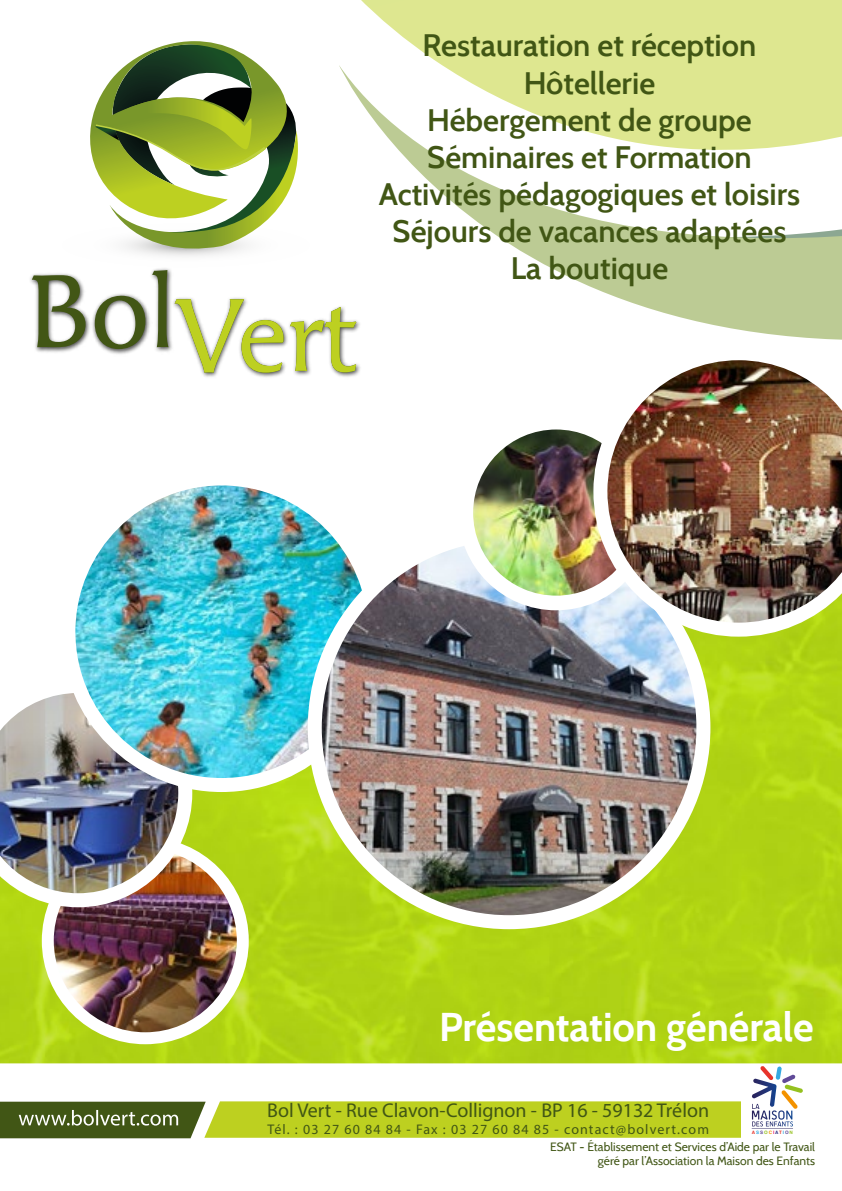
<style>
.page{position:relative;width:842px;height:1191px;background:#fff}
.page>*{position:absolute;margin:0;border:0;box-sizing:border-box;transform-origin:0 0}
.t1{font:700 40px "Cabin";color:#fff}
.titre_1{font:600 31px "Cabin";color:#415615}
.corps2Stèles{font:20px "Myriad Pro";color:#415615}
.corps2Stèles-2{font:14px "Myriad Pro";letter-spacing:.08em;color:#415615}
.Corps{font:12px "Cabin";color:#415615}
.t2{font:700 4.6px "Helvetica";letter-spacing:.2em;color:#e7332a}
.s1{color:#36a9e1}
.s2{color:#604a98}
.s3{color:#95c11f}
.s4{color:#f39200}
.s5{color:#e71d72}
.s6{color:#2d2e83}
</style>
<div class="page">
<img style="left:0;top:636px;width:842px;height:427px">
<img style="left:48px;top:843px;width:195px;height:195px;border-radius:97px">
<div style="left:42px;top:837px;width:207px;height:207px;border:12px solid #fff;border-radius:50%"></div>
<img style="left:0;top:679px;width:192px;height:228px">
<svg style="left:571px;top:278px;width:271px;height:62px"></svg>
<svg style="left:356px;top:0;width:486px;height:278px"></svg>
<img style="left:202px;top:320px;width:158px;height:57px">
<svg style="left:32px;top:44px;width:324px;height:329px"></svg>
<svg style="left:0;top:1066px;width:803px;height:72px"></svg>
<img style="left:68px;top:478px;width:307px;height:307px;border-radius:153px">
<div style="left:61px;top:471px;width:321px;height:321px;border:14px solid #fff;border-radius:50%"></div>
<img style="left:315px;top:533px;width:388px;height:389px;border-radius:194px">
<div style="left:308px;top:526px;width:402px;height:403px;border:14px solid #fff;border-radius:50%"></div>
<img style="left:466px;top:422px;width:180px;height:181px;border-radius:90px">
<div style="left:458px;top:415px;width:196px;height:195px;border:15px solid #fff;border-radius:50%"></div>
<img style="left:593px;top:360px;width:249px;height:276px">
<p class="titre_1" style="left:423px;top:27px;width:335px">Restauration et réception</p>
<p class="titre_1" style="left:524px;top:64px;width:133px">Hôtellerie</p>
<p class="titre_1" style="left:427px;top:101px;width:326px">Hébergement de groupe</p>
<p class="titre_1" style="left:427px;top:138px;width:326px">Séminaires et Formation</p>
<p class="titre_1" style="left:379px;top:175px;width:423px">Activités pédagogiques et loisirs</p>
<p class="titre_1" style="left:393px;top:212px;width:395px">Séjours de vacances adaptées</p>
<p class="titre_1" style="left:511px;top:249px;width:159px">La boutique</p>
<p class="t1" style="left:439px;top:1002px;width:376px">Présentation générale</p>
<p class="corps2Stèles" style="left:267px;top:1098px;width:443px">Bol Vert - Rue Clavon-Collignon - BP 16 - 59132 Trélon</p>
<p class="corps2Stèles-2" style="left:267px;top:1120px;width:443px">Tél. : 03 27 60 84 84 - Fax : 03 27 60 84 85 - contact@bolvert.com</p>
<p class="t2" style="left:752px;top:1128px;width:43px">A<span class="s1">S</span><span class="s2">S</span><span class="s3">O</span><span class="s4">C</span><span class="s5">I</span><span class="s6">A</span>T<span class="s1">I</span><span class="s2">O</span><span class="s3">N</span></p>
<p class="Corps" style="left:550px;top:1139px;width:266px">ESAT - Établissement et Services d’Aide par le Travail</p>
<p class="Corps" style="left:598px;top:1153px;width:219px">géré par l’Association la Maison des Enfants</p>
</div>
